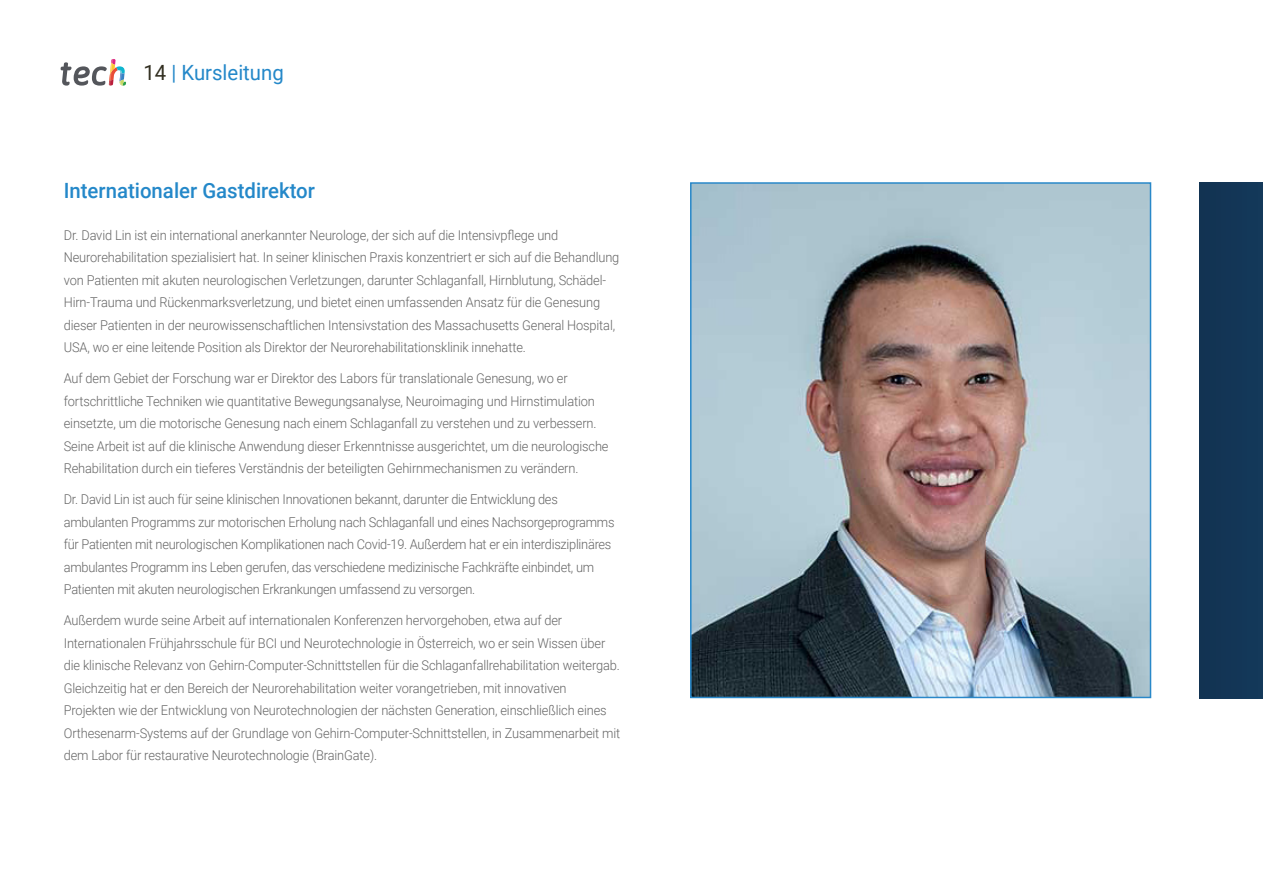
<style>
.page{position:relative;width:1263px;height:893px;background:#fff}
.page>*{position:absolute;margin:0;border:0;box-sizing:border-box;transform-origin:0 0}
.t1{font:500 21px "Roboto";color:#2488c9}
.t2{font:21px "Roboto";color:#2488c9}
.t3{font:300 13.5px/22.5px "Roboto";letter-spacing:-.01em;color:#656565;scale:.95 1}
.s1{color:#312e20}
</style>
<div class="page">
<div style="left:1199px;top:182px;width:64px;height:516px;background:#133556"></div>
<img style="left:693px;top:185px;width:455px;height:510px">
<div style="left:690px;top:182px;width:461px;height:516px;border:2px solid #2988c9"></div>
<svg style="left:61px;top:59px;width:65px;height:27px"></svg>
<h1 class="t2" style="left:144px;top:57px;width:142px"><span class="s1">14</span> | Kursleitung</h1>
<h1 class="t1" style="left:64px;top:176px;width:253px">Internationaler Gastdirektor</h1>
<p class="t3" style="left:64px;top:223px;width:586px">Dr. David Lin ist ein international anerkannter Neurologe, der sich auf die Intensivpflege und Neurorehabilitation spezialisiert hat. In seiner klinischen Praxis konzentriert er sich auf die Behandlung von Patienten mit akuten neurologischen Verletzungen, darunter Schlaganfall, Hirnblutung, Schädel-Hirn-Trauma und Rückenmarksverletzung, und bietet einen umfassenden Ansatz für die Genesung dieser Patienten in der neurowissenschaftlichen Intensivstation des Massachusetts General Hospital, USA, wo er eine leitende Position als Direktor der Neurorehabilitationsklinik innehatte.</p>
<p class="t3" style="left:64px;top:367px;width:575px">Auf dem Gebiet der Forschung war er Direktor des Labors für translationale Genesung, wo er fortschrittliche Techniken wie quantitative Bewegungsanalyse, Neuroimaging und Hirnstimulation einsetzte, um die motorische Genesung nach einem Schlaganfall zu verstehen und zu verbessern.<br>Seine Arbeit ist auf die klinische Anwendung dieser Erkenntnisse ausgerichtet, um die neurologische Rehabilitation durch ein tieferes Verständnis der beteiligten Gehirnmechanismen zu verändern.</p>
<p class="t3" style="left:64px;top:488px;width:581px">Dr. David Lin ist auch für seine klinischen Innovationen bekannt, darunter die Entwicklung des ambulanten Programms zur motorischen Erholung nach Schlaganfall und eines Nachsorgeprogramms für Patienten mit neurologischen Komplikationen nach Covid-19. Außerdem hat er ein interdisziplinäres ambulantes Programm ins Leben gerufen, das verschiedene medizinische Fachkräfte einbindet, um Patienten mit akuten neurologischen Erkrankungen umfassend zu versorgen.</p>
<p class="t3" style="left:64px;top:609px;width:587px">Außerdem wurde seine Arbeit auf internationalen Konferenzen hervorgehoben, etwa auf der Internationalen Frühjahrsschule für BCI und Neurotechnologie in Österreich, wo er sein Wissen über die klinische Relevanz von Gehirn-Computer-Schnittstellen für die Schlaganfallrehabilitation weitergab.<br>Gleichzeitig hat er den Bereich der Neurorehabilitation weiter vorangetrieben, mit innovativen Projekten wie der Entwicklung von Neurotechnologien der nächsten Generation, einschließlich eines Orthesenarm-Systems auf der Grundlage von Gehirn-Computer-Schnittstellen, in Zusammenarbeit mit dem Labor für restaurative Neurotechnologie (BrainGate).</p>
</div>
